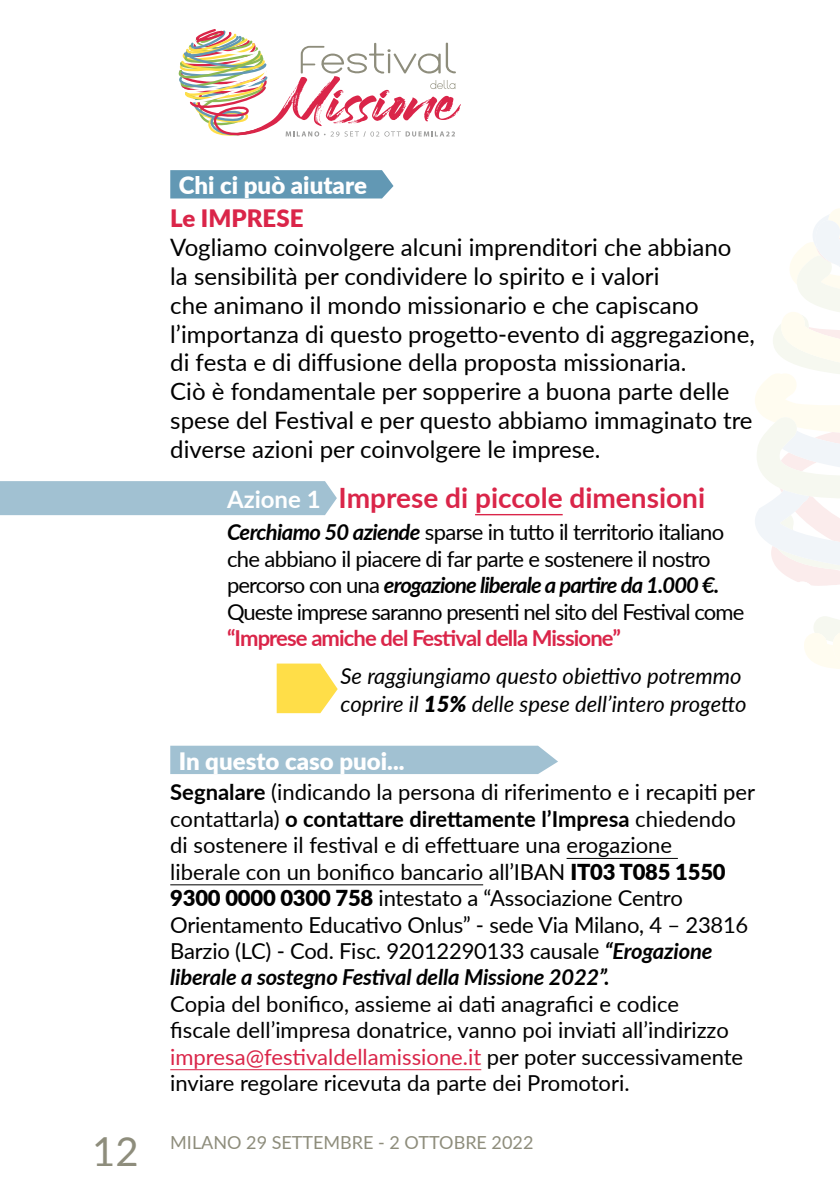
<style>
.page{position:relative;width:840px;height:1191px;background:#fff}
.page>*{position:absolute;margin:0;border:0;box-sizing:border-box;transform-origin:0 0}
.t1{font:40px "Lato";color:#8e8d7c}
.t2{font:700 28px "Lato";color:#da2549}
.t3{font:24px/28.8px "Lato";color:#000}
.t4{font:900 24px "Lato";color:#fff}
.t5{font:900 24px "Lato";color:#da2549}
.t6{font:22px/26.4px "Lato";letter-spacing:-.01em;color:#000}
.t7{font:22px/26.4px "Lato";letter-spacing:-.03em;color:#000}
.t8{font:italic 22px/28.8px "Lato";color:#000}
.t9{font:700 22px "Lato";letter-spacing:-.04em;color:#da2549}
.t10{font:18px "Lato";color:#8e8d7c}
.s1{font-size:24px;color:#fff}
.s2{font-weight:700;font-style:italic}
.s3{font-weight:900}
.s4{font-weight:700}
.s5{color:#da2549}
</style>
<div class="page">
<svg style="left:178px;top:29px;width:283px;height:108px"></svg>
<svg style="left:755px;top:209px;width:84px;height:460px"></svg>
<div style="left:0;top:481px;width:337px;height:34px;background:#a1c1d2"></div>
<hr style="left:475px;top:514px;width:87px;height:1px;background:#da2549">
<hr style="left:566px;top:858px;width:111px;height:1px;background:#000">
<hr style="left:170px;top:884px;width:313px;height:1px;background:#000">
<hr style="left:170px;top:1069px;width:311px;height:1px;background:#da2549">
<div style="left:170px;top:170px;width:223px;height:28px;background:#6298b4"></div>
<div style="left:170px;top:745px;width:387px;height:29px;background:#a1c1d2"></div>
<svg style="left:276px;top:663px;width:61px;height:50px;background:#ffe263"></svg>
<p class="t4" style="left:179px;top:167px;width:189px">Chi ci può aiutare</p>
<p class="t5" style="left:170px;top:200px;width:135px">Le IMPRESE</p>
<p class="t3" style="left:170px;top:232px;width:585px">Vogliamo coinvolgere alcuni imprenditori che abbiano la sensibilità per condividere lo spirito e i valori<br>che animano il mondo missionario e che capiscano l’importanza di questo progetto-evento di aggregazione, di festa e di diffusione della proposta missionaria.<br>Ciò è fondamentale per sopperire a buona parte delle spese del Festival e per questo abbiamo immaginato tre diverse azioni per coinvolgere le imprese.</p>
<p class="t2" style="left:227px;top:477px;width:479px"><span class="s1">Azione 1</span> Imprese di piccole dimensioni</p>
<p class="t7" style="left:227px;top:518px;width:518px"><span class="s2">Cerchiamo 50 aziende</span> sparse in tutto il territorio italiano che abbiano il piacere di far parte e sostenere il nostro percorso con una <span class="s2">erogazione liberale a partire da 1.000 €.<br></span>Queste imprese saranno presenti nel sito del Festival come</p>
<p class="t9" style="left:227px;top:621px;width:395px">“Imprese amiche del Festival della Missione”</p>
<p class="t8" style="left:340px;top:660px;width:407px">Se raggiungiamo questo obiettivo potremmo coprire il <span class="s3">15%</span> delle spese dell’intero progetto</p>
<p class="t4" style="left:179px;top:742px;width:227px">In questo caso puoi...</p>
<p class="t6" style="left:170px;top:778px;width:586px"><span class="s4">Segnalare</span> (indicando la persona di riferimento e i recapiti per contattarla) <span class="s4">o contattare direttamente l’Impresa</span> chiedendo di sostenere il festival e di effettuare una erogazione<br>liberale con un bonifico bancario all’IBAN <span class="s3">IT03 T085 1550<br>9300 0000 0300 758</span> intestato a “Associazione Centro Orientamento Educativo Onlus” - sede Via Milano, 4 – 23816<br>Barzio (LC) - Cod. Fisc. 92012290133 causale <span class="s2">“Erogazione liberale a sostegno Festival della Missione 2022”.</span></p>
<p class="t6" style="left:170px;top:989px;width:574px">Copia del bonifico, assieme ai dati anagrafici e codice fiscale dell’impresa donatrice, vanno poi inviati all’indirizzo <span class="s5">impresa@festivaldellamissione.it</span> per poter successivamente inviare regolare ricevuta da parte dei Promotori.</p>
<h1 class="t1" style="left:92px;top:1123px;width:48px">12</h1>
<p class="t10" style="left:170px;top:1129px;width:364px">MILANO 29 SETTEMBRE - 2 OTTOBRE 2022</p>
</div>
